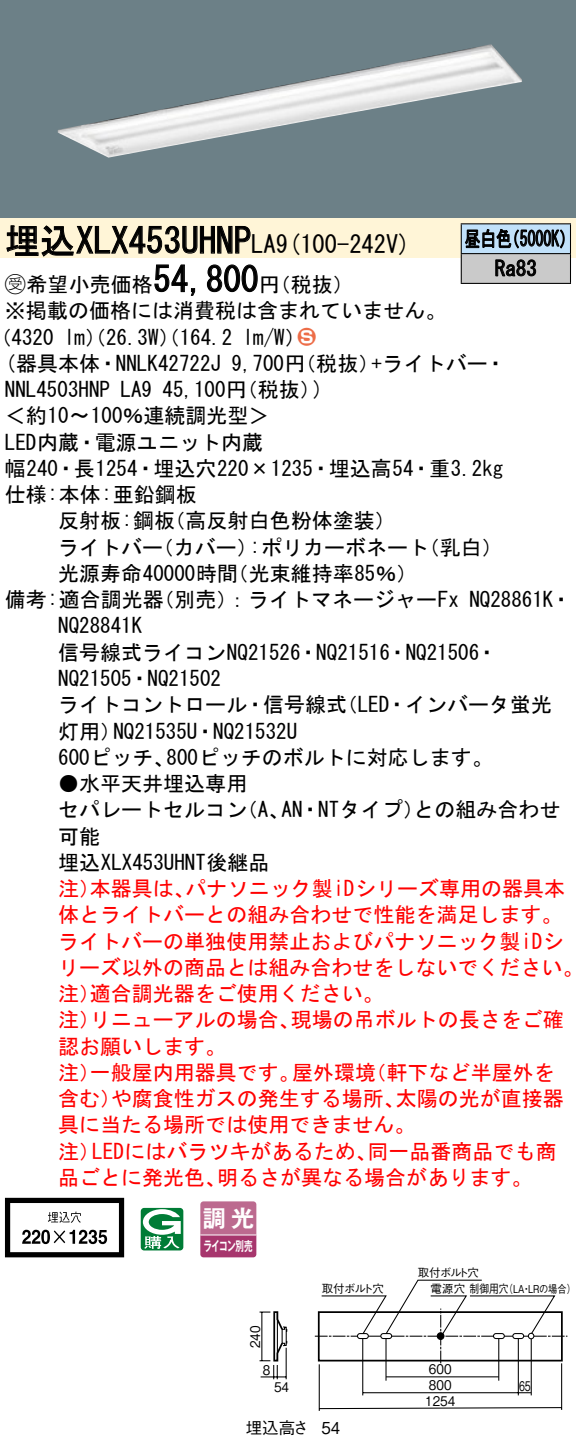
<style>
.page{position:relative;width:576px;height:1447px;background:#fff}
.page>*{position:absolute;margin:0;border:0;box-sizing:border-box;transform-origin:0 0}
.t1{font:35px "MS Gothic";color:#000}
.t2{font:24.5px "MS Gothic";color:#000}
.t3{font:23.1px "Gothic MB101 Pro De Bold 90 pv RKSJ H";color:#fff}
.t4{font:21px/26.2px "MS Gothic";color:#000}
.t5{font:21px/26.2px "MS Gothic";color:#f00}
.t6{font:21px/29.8px "MS Gothic";color:#000;scale:.75 1}
.t7{font:21px "Ford Classification 1";color:#ed6d48}
.t8{font:16.45px "Gothic BBB Pro Medium 90 pv RKSJ H";color:#000}
.t9{font:16.45px "Gothic BBB Pro Medium 90 pv RKSJ H";color:#000;scale:.9 1}
.t10{font:13.3px "Gothic BBB Pro Medium 90 pv RKSJ H";color:#000;scale:.9 1}
.t11{font:13.3px "Gothic MB101 Pro De Bold 90 pv RKSJ H";letter-spacing:-.05em;color:#fff;scale:.65 1}
.t12{font:13.3px "Gothic BBB Pro Medium 90 pv RKSJ H";color:#000;scale:.7 1}
.t13{font:11.55px "Gothic BBB Pro Medium 90 pv RKSJ H";letter-spacing:-.035em;color:#000}
.t14{font:11.55px "Gothic BBB Pro Medium 90 pv RKSJ H";color:#000}
.t15{font:10.85px "Gothic BBB Pro Medium 90 pv RKSJ H";color:#000;scale:.85 1}
.s1{font-size:24.5px}
.s2{font-family:"Ford Classification 1"}
.s3{color:#fff}
</style>
<div class="page">
<div style="left:0;top:0;width:575px;height:218px;background:#6c8087"></div>
<img style="left:58px;top:44px;width:464px;height:114px">
<div style="left:0;top:218px;width:575px;height:40px;background:#fff5d7"></div>
<svg style="left:6px;top:225px;width:245px;height:32px"></svg>
<svg style="left:154px;top:264px;width:42px;height:32px"></svg>
<svg style="left:207px;top:264px;width:51px;height:29px"></svg>
<svg style="left:5px;top:1197px;width:119px;height:60px"></svg>
<svg style="left:141px;top:1207px;width:42px;height:43px"></svg>
<svg style="left:200px;top:1201px;width:56px;height:56px;background:#b55984"></svg>
<hr style="left:200px;top:1234px;width:56px;height:1px;background:#fff">
<div style="left:461px;top:224px;width:109px;height:30px;background:#c1e1fa"></div>
<div style="left:461px;top:254px;width:109px;height:29px;background:#cacaca"></div>
<hr style="left:460px;top:223px;width:110px;height:1px;background:#000">
<hr style="left:569px;top:224px;width:2px;height:29px;background:#000">
<hr style="left:460px;top:253px;width:110px;height:1px;background:#000">
<hr style="left:569px;top:254px;width:2px;height:29px;background:#000">
<hr style="left:460px;top:283px;width:110px;height:1px;background:#000">
<svg style="left:460px;top:224px;width:104px;height:59px"></svg>
<hr style="left:561px;top:1363px;width:1px;height:46px;background:#000">
<hr style="left:318px;top:1364px;width:2px;height:46px;background:#000">
<hr style="left:386px;top:1376px;width:112px;height:1px;background:#000">
<hr style="left:363px;top:1392px;width:168px;height:1px;background:#000">
<hr style="left:319px;top:1407px;width:242px;height:2px;background:#000">
<hr style="left:517px;top:1338px;width:1px;height:57px;background:#000">
<hr style="left:362px;top:1338px;width:1px;height:57px;background:#000">
<hr style="left:385px;top:1338px;width:1px;height:42px;background:#000">
<hr style="left:498px;top:1338px;width:1px;height:42px;background:#000">
<svg style="left:315px;top:1279px;width:252px;height:84px"></svg>
<div style="left:318px;top:1311px;width:244px;height:50px;border:2px solid #000"></div>
<svg style="left:259px;top:1311px;width:29px;height:68px"></svg>
<hr style="left:530px;top:1338px;width:1px;height:57px;background:#000">
<hr style="left:277px;top:1312px;width:1px;height:48px;background:#000">
<h1 class="t1" style="left:5px;top:223px;width:272px">埋込XLX453UHNP<span class="s1">LA</span></h1>
<p class="t4" style="left:259px;top:271px;width:96px">（円税抜(</p>
<p class="t2" style="left:276px;top:232px;width:136px">(9 100-242 (V</p>
<h1 class="t1" style="left:153px;top:262px;width:106px">54,800</h1>
<p class="t4" style="left:5px;top:271px;width:442px"><span class="s2">B</span>希望小売価格<br>※掲載の価格には消費税は含まれていません。</p>
<p class="t7" style="left:298px;top:326px;width:19px">2<span class="s3">3</span></p>
<p class="t4" style="left:243px;top:324px;width:64px">l m (W/</p>
<p class="t4" style="left:-9px;top:324px;width:65px">（4320</p>
<p class="t4" style="left:64px;top:324px;width:169px">lm）（26.3 ）（W 164.2</p>
<p class="t6" style="left:494px;top:224px;width:57px;text-indent:-30px">昼白色<br>Ra83</p>
<p class="t6" style="left:504px;top:224px;width:96px">（5000 (K</p>
<p class="t4" style="left:5px;top:350px;width:217px">(器具本体・NNLK42722J</p>
<p class="t4" style="left:371px;top:350px;width:136px">+ライトバー・</p>
<p class="t4" style="left:231px;top:350px;width:149px">9,700 （円税抜）</p>
<p class="t4" style="left:162px;top:376px;width:160px">45,100 （円税抜(</p>
<p class="t4" style="left:313px;top:376px;width:12px">(</p>
<p class="t4" style="left:5px;top:376px;width:106px">NNL4503HNP</p>
<p class="t4" style="left:5px;top:403px;width:266px">＜約10〜100％連続調光型&lt;</p>
<p class="t4" style="left:5px;top:429px;width:259px">LED内蔵・電源ユニット内蔵</p>
<p class="t4" style="left:5px;top:455px;width:500px">幅240・長1254・埋込穴220×1235・埋込高54・重3.2kg</p>
<p class="t4" style="left:5px;top:481px;width:193px">仕様:本体:亜鉛鋼板</p>
<p class="t4" style="left:164px;top:508px;width:233px">（高反射白色粉体塗装(</p>
<p class="t4" style="left:120px;top:376px;width:33px">LA9</p>
<p class="t4" style="left:58px;top:508px;width:118px">反射板:鋼板</p>
<p class="t4" style="left:58px;top:534px;width:106px">ライトバー</p>
<p class="t4" style="left:153px;top:534px;width:106px">（カバー）</p>
<p class="t4" style="left:250px;top:534px;width:181px">:ポリカーボネート</p>
<p class="t4" style="left:418px;top:534px;width:85px">（乳白(</p>
<p class="t4" style="left:58px;top:560px;width:181px">光源寿命40000時間</p>
<p class="t4" style="left:227px;top:560px;width:191px">（光束維持率85％(</p>
<p class="t4" style="left:153px;top:586px;width:307px">（別売：）ライトマネージャーFx</p>
<p class="t4" style="left:5px;top:586px;width:160px">備考:適合調光器</p>
<p class="t4" style="left:58px;top:613px;width:85px">NQ28841K</p>
<p class="t4" style="left:58px;top:639px;width:441px">信号線式ライコンNQ21526・NQ21516・NQ21506・</p>
<p class="t4" style="left:58px;top:665px;width:164px">NQ21505・NQ21502</p>
<p class="t4" style="left:336px;top:691px;width:217px">（LED・インバータ蛍光</p>
<p class="t4" style="left:469px;top:586px;width:104px">NQ28861 ・K</p>
<p class="t4" style="left:58px;top:691px;width:290px;text-align:center">ライトコントロール・信号線式<br>NQ21535 ・U NQ21532U</p>
<p class="t4" style="left:58px;top:718px;width:64px">灯用）</p>
<p class="t4" style="left:166px;top:744px;width:328px">800ピッチのボルトに対応します。</p>
<p class="t4" style="left:58px;top:744px;width:118px">600ピッチ、</p>
<p class="t4" style="left:58px;top:770px;width:190px">●水平天井埋込専用</p>
<p class="t4" style="left:281px;top:796px;width:144px">AN・NTタイプ）</p>
<p class="t4" style="left:413px;top:796px;width:148px">との組み合わせ</p>
<p class="t4" style="left:58px;top:796px;width:213px">セパレートセルコン可能<br>埋込XLX453UHNT後継品</p>
<p class="t5" style="left:185px;top:875px;width:381px">パナソニック製iDシリーズ専用の器具本</p>
<p class="t4" style="left:237px;top:796px;width:54px">（、A</p>
<p class="t5" style="left:58px;top:875px;width:43px">注）</p>
<p class="t5" style="left:58px;top:901px;width:505px">体とライトバーとの組み合わせで性能を満足します。</p>
<p class="t5" style="left:58px;top:928px;width:507px">ライトバーの単独使用禁止およびパナソニック製iDシ</p>
<p class="t5" style="left:58px;top:954px;width:526px">リーズ以外の商品とは組み合わせをしないでください。</p>
<p class="t5" style="left:90px;top:980px;width:295px">適合調光器をご使用ください。</p>
<p class="t5" style="left:90px;top:875px;width:106px">本器具は、</p>
<p class="t5" style="left:58px;top:980px;width:43px">注）</p>
<p class="t5" style="left:290px;top:1006px;width:275px">現場の吊ボルトの長さをご確</p>
<p class="t5" style="left:58px;top:1006px;width:169px">注）<br>認お願いします。</p>
<p class="t5" style="left:90px;top:1006px;width:211px">リニューアルの場合、</p>
<p class="t5" style="left:90px;top:1059px;width:211px">一般屋内用器具です。</p>
<p class="t5" style="left:292px;top:1059px;width:85px">屋外環境</p>
<p class="t5" style="left:365px;top:1059px;width:190px">（軒下など半屋外を</p>
<p class="t5" style="left:58px;top:1059px;width:43px">注）</p>
<p class="t5" style="left:111px;top:1085px;width:295px">や腐食性ガスの発生する場所、</p>
<p class="t5" style="left:395px;top:1085px;width:170px">太陽の光が直接器</p>
<p class="t5" style="left:58px;top:1085px;width:64px">含む）</p>
<p class="t5" style="left:58px;top:1111px;width:358px">具に当たる場所では使用できません。</p>
<p class="t5" style="left:367px;top:1138px;width:190px">同一品番商品でも商</p>
<p class="t5" style="left:92px;top:1138px;width:286px">LEDにはバラツキがあるため、</p>
<p class="t5" style="left:58px;top:1138px;width:43px">注）</p>
<p class="t5" style="left:58px;top:1164px;width:169px">品ごとに発光色、</p>
<p class="t5" style="left:217px;top:1164px;width:317px">明るさが異なる場合があります。</p>
<p class="t3" style="left:203px;top:1198px;width:53px">調光</p>
<p class="t11" style="left:203px;top:1235px;width:77px">ライコン別売</p>
<p class="t10" style="left:244px;top:1348px;width:27px;rotate:-90deg">240</p>
<p class="t10" style="left:263px;top:1358px;width:10px">8</p>
<p class="t10" style="left:274px;top:1376px;width:18px">54</p>
<p class="t8" style="left:246px;top:1414px;width:65px">埋込高さ</p>
<p class="t13" style="left:321px;top:1279px;width:64px">取付ボルト穴</p>
<p class="t9" style="left:321px;top:1414px;width:22px">54</p>
<p class="t13" style="left:417px;top:1263px;width:63px">取付ボルト穴</p>
<p class="t14" style="left:430px;top:1279px;width:80px">電源穴制御用穴</p>
<p class="t15" style="left:503px;top:1280px;width:86px">（LA LRの場合(</p>
<p class="t15" style="left:521px;top:1280px;width:12px">・</p>
<p class="t10" style="left:429px;top:1358px;width:27px">600</p>
<p class="t10" style="left:429px;top:1374px;width:27px">800</p>
<p class="t10" style="left:425px;top:1390px;width:35px">1254</p>
<p class="t12" style="left:519px;top:1375px;width:18px">65</p>
</div>
